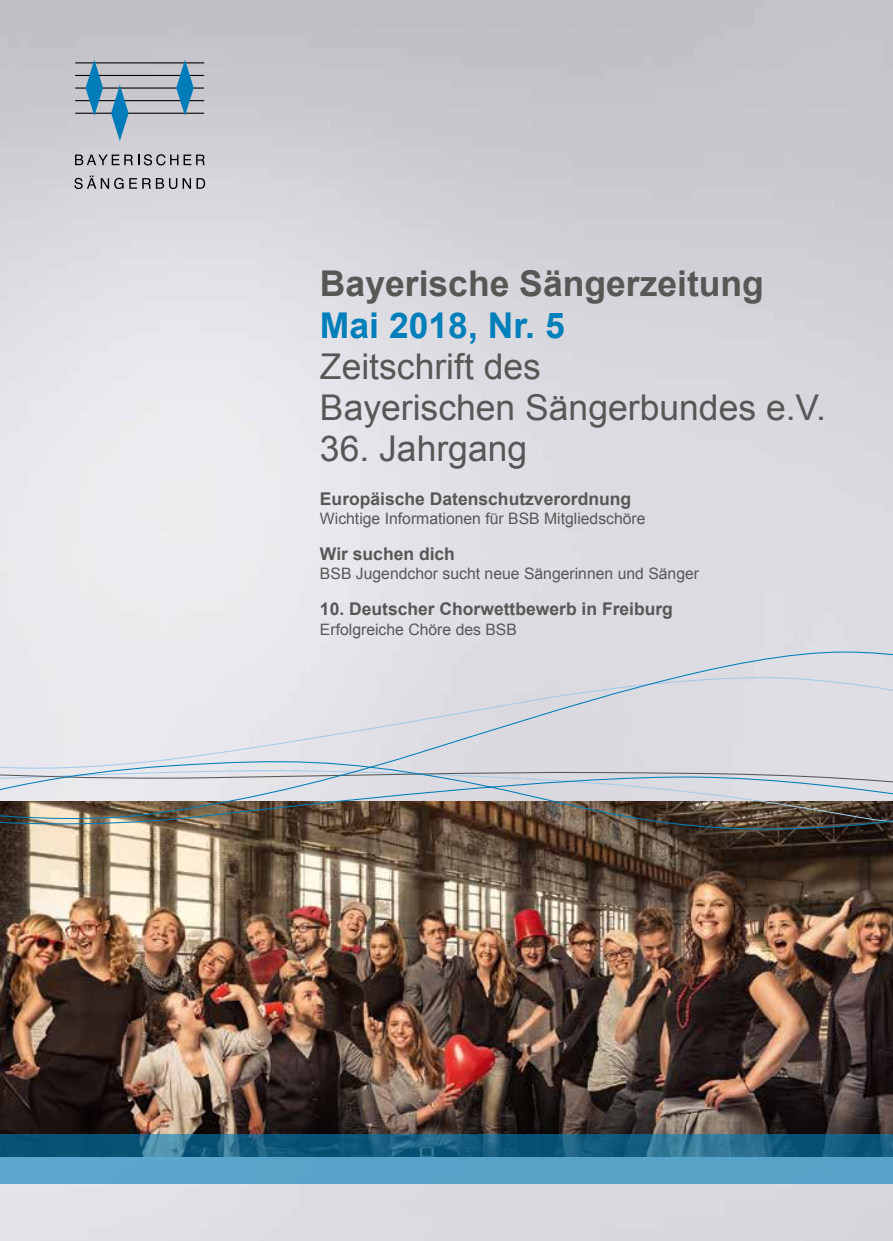
<style>
.page{position:relative;width:893px;height:1241px;background:#fff}
.page>*{position:absolute;margin:0;border:0;box-sizing:border-box;transform-origin:0 0}
.t1{font:35.52px/41.1px "Arial";color:#575756}
.t2{font:700 35.52px "Arial";color:#575756}
.t3{font:700 35.52px "Arial";color:#007fba}
.t4{font:700 17.5px "Arial";color:#575756}
.t5{font:15.75px "Arial";color:#575756}
</style>
<div class="page">
<img style="left:0;top:0;width:893px;height:1240px">
<svg style="left:75px;top:154px;width:103px;height:11px"></svg>
<svg style="left:184px;top:154px;width:21px;height:11px"></svg>
<svg style="left:74px;top:175px;width:103px;height:14px"></svg>
<svg style="left:183px;top:178px;width:22px;height:11px"></svg>
<hr style="left:75px;top:75px;width:129px;height:1px;background:#000">
<hr style="left:75px;top:87px;width:129px;height:2px;background:#000">
<hr style="left:75px;top:100px;width:129px;height:1px;background:#000">
<hr style="left:75px;top:113px;width:129px;height:1px;background:#000">
<hr style="left:75px;top:62px;width:129px;height:1px;background:#000">
<svg style="left:111px;top:85px;width:18px;height:56px"></svg>
<svg style="left:176px;top:60px;width:18px;height:56px"></svg>
<svg style="left:86px;top:60px;width:17px;height:56px"></svg>
<img style="left:0;top:829px;width:893px;height:305px">
<svg style="left:0;top:1134px;width:893px;height:49px;background:#3983a7"></svg>
<svg style="left:0;top:651px;width:893px;height:178px;background:#c9c7cb"></svg>
<h1 class="t2" style="left:320px;top:260px;width:445px">Bayerische Sängerzeitung</h1>
<h1 class="t3" style="left:320px;top:302px;width:246px">Mai 2018, Nr. 5</h1>
<h1 class="t1" style="left:320px;top:346px;width:507px">Zeitschrift des<br>Bayerischen Sängerbundes e.V.</h1>
<h1 class="t1" style="left:320px;top:428px;width:209px">36. Jahrgang</h1>
<p class="t4" style="left:320px;top:487px;width:313px">Europäische Datenschutzverordnung</p>
<p class="t5" style="left:320px;top:508px;width:327px">Wichtige Informationen für BSB Mitgliedschöre</p>
<p class="t4" style="left:320px;top:542px;width:137px">Wir suchen dich</p>
<p class="t5" style="left:320px;top:563px;width:381px">BSB Jugendchor sucht neue Sängerinnen und Sänger</p>
<p class="t4" style="left:320px;top:597px;width:354px">10. Deutscher Chorwettbewerb in Freiburg</p>
<p class="t5" style="left:320px;top:618px;width:198px">Erfolgreiche Chöre des BSB</p>
</div>
